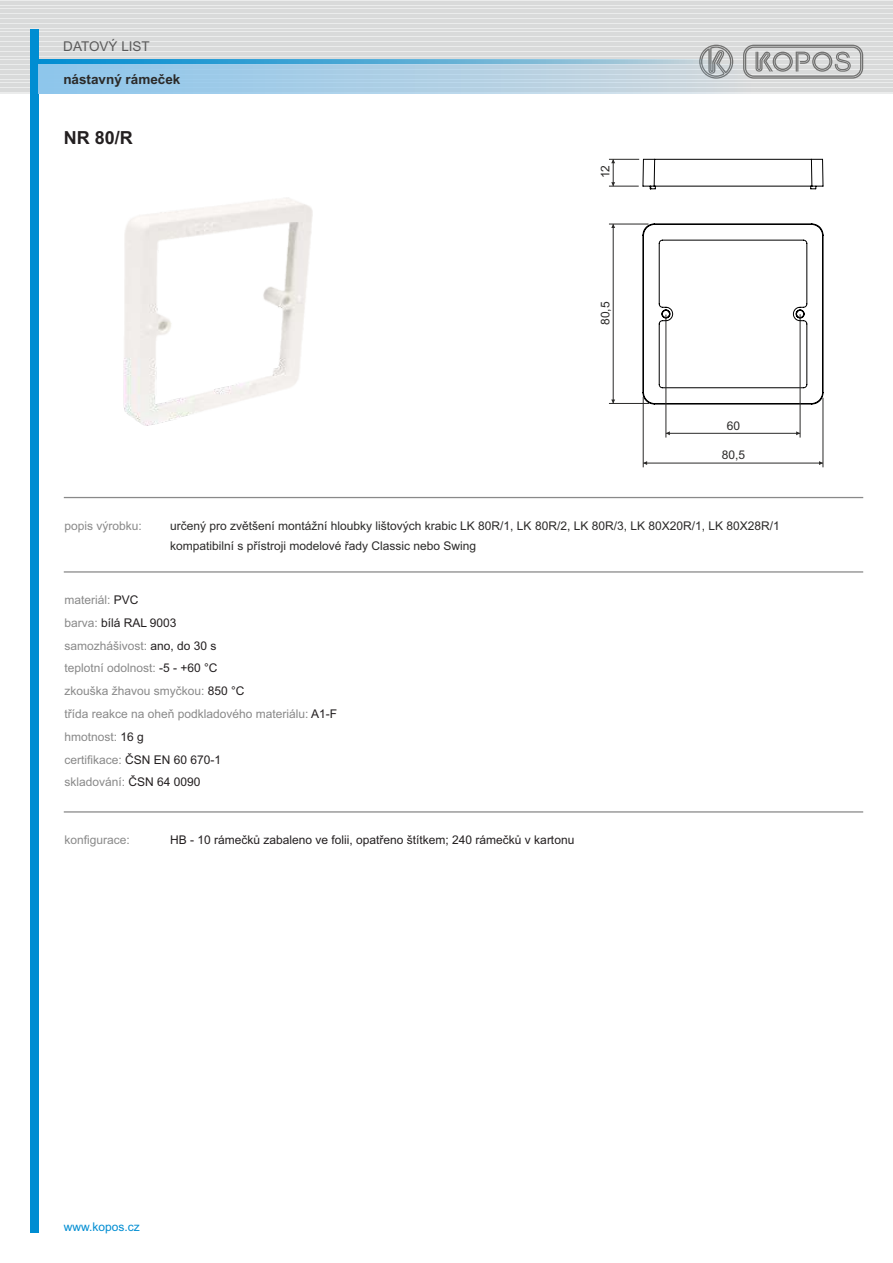
<style>
.page{position:relative;width:893px;height:1263px;background:#fff}
.page>*{position:absolute;margin:0;border:0;box-sizing:border-box;transform-origin:0 0}
.t1{font:700 18px "Arial";color:#231f20}
.t2{font:700 13.5px "Arial";color:#2b2a29}
.t3{font:13.5px "Arial";color:#5b5b5b}
.t4{font:12px/22.8px "Arial";color:#898989}
.t5{font:12px/20.1px "Arial";color:#2b2a29}
.t6{font:12px "Arial";color:#231f20}
.t7{font:12px "Arial";color:#008dd2}
.s1{color:#231f20}
</style>
<div class="page">
<div style="left:0;top:0;width:893px;height:94px;background:linear-gradient(to right,#e0e2e2,#dfe0e0)"></div>
<hr style="left:0;top:1px;width:893px;height:2px;background:#d9dada">
<hr style="left:0;top:4px;width:893px;height:1px;background:#d9dada">
<hr style="left:0;top:6px;width:893px;height:2px;background:#d9dada">
<hr style="left:0;top:9px;width:893px;height:1px;background:#d9dada">
<hr style="left:0;top:11px;width:893px;height:2px;background:#d9dada">
<hr style="left:0;top:14px;width:893px;height:1px;background:#d9dada">
<hr style="left:0;top:17px;width:893px;height:1px;background:#d9dada">
<hr style="left:0;top:19px;width:893px;height:1px;background:#d9dada">
<hr style="left:0;top:22px;width:893px;height:1px;background:#d9dada">
<hr style="left:0;top:24px;width:893px;height:2px;background:#d9dada">
<hr style="left:0;top:27px;width:893px;height:1px;background:#d9dada">
<hr style="left:0;top:29px;width:893px;height:2px;background:#d9dada">
<hr style="left:0;top:32px;width:893px;height:1px;background:#d9dada">
<hr style="left:0;top:34px;width:893px;height:2px;background:#d9dada">
<hr style="left:0;top:37px;width:893px;height:1px;background:#d9dada">
<hr style="left:0;top:40px;width:893px;height:1px;background:#d9dada">
<hr style="left:0;top:42px;width:893px;height:1px;background:#d9dada">
<hr style="left:0;top:45px;width:893px;height:1px;background:#d9dada">
<hr style="left:0;top:47px;width:893px;height:1px;background:#d9dada">
<hr style="left:0;top:50px;width:893px;height:1px;background:#d9dada">
<hr style="left:0;top:52px;width:893px;height:2px;background:#d9dada">
<hr style="left:0;top:55px;width:893px;height:1px;background:#d9dada">
<hr style="left:0;top:57px;width:893px;height:2px;background:#d9dada">
<hr style="left:0;top:60px;width:893px;height:1px;background:#d9dada">
<hr style="left:0;top:63px;width:893px;height:1px;background:#d9dada">
<hr style="left:0;top:65px;width:893px;height:1px;background:#d9dada">
<hr style="left:0;top:68px;width:893px;height:1px;background:#d9dada">
<hr style="left:0;top:70px;width:893px;height:1px;background:#d9dada">
<hr style="left:0;top:73px;width:893px;height:1px;background:#d9dada">
<hr style="left:0;top:75px;width:893px;height:2px;background:#d9dada">
<hr style="left:0;top:78px;width:893px;height:1px;background:#d9dada">
<hr style="left:0;top:80px;width:893px;height:2px;background:#d9dada">
<hr style="left:0;top:83px;width:893px;height:1px;background:#d9dada">
<hr style="left:0;top:85px;width:893px;height:2px;background:#d9dada">
<hr style="left:0;top:88px;width:893px;height:1px;background:#d9dada">
<hr style="left:0;top:91px;width:893px;height:1px;background:#d9dada">
<svg style="left:743px;top:45px;width:120px;height:15px"></svg>
<svg style="left:699px;top:45px;width:34px;height:15px"></svg>
<div style="left:30px;top:30px;width:8px;height:1203px;background:#008dd2"></div>
<svg style="left:38px;top:60px;width:825px;height:4px;background:#68adcf"></svg>
<svg style="left:38px;top:64px;width:825px;height:30px;background:#b2cfe1"></svg>
<hr style="left:64px;top:811px;width:799px;height:1px;background:#898989">
<hr style="left:64px;top:571px;width:799px;height:2px;background:#898989">
<hr style="left:64px;top:497px;width:799px;height:1px;background:#898989">
<img style="left:123px;top:197px;width:189px;height:229px">
<svg style="left:642px;top:223px;width:182px;height:182px"></svg>
<svg style="left:642px;top:158px;width:182px;height:32px"></svg>
<hr style="left:609px;top:403px;width:40px;height:1px;background:#2b2a29">
<hr style="left:609px;top:224px;width:39px;height:1px;background:#2b2a29">
<hr style="left:613px;top:224px;width:1px;height:179px;background:#2b2a29">
<hr style="left:609px;top:186px;width:30px;height:1px;background:#2b2a29">
<hr style="left:609px;top:159px;width:30px;height:1px;background:#2b2a29">
<svg style="left:611px;top:159px;width:4px;height:27px"></svg>
<hr style="left:800px;top:314px;width:1px;height:124px;background:#2b2a29">
<hr style="left:666px;top:315px;width:1px;height:123px;background:#2b2a29">
<hr style="left:666px;top:433px;width:134px;height:1px;background:#2b2a29">
<svg style="left:796px;top:431px;width:4px;height:4px"></svg>
<hr style="left:823px;top:398px;width:1px;height:69px;background:#2b2a29">
<hr style="left:643px;top:397px;width:1px;height:70px;background:#2b2a29">
<hr style="left:643px;top:463px;width:180px;height:1px;background:#2b2a29">
<svg style="left:643px;top:461px;width:4px;height:4px"></svg>
<svg style="left:819px;top:461px;width:4px;height:4px"></svg>
<p class="t3" style="left:63px;top:41px;width:88px">DATOVÝ LIST</p>
<p class="t2" style="left:63px;top:74px;width:119px">nástavný rámeček</p>
<h1 class="t1" style="left:64px;top:131px;width:71px">NR 80/R</h1>
<p class="t5" style="left:596px;top:178px;width:15px;rotate:-90deg">12</p>
<p class="t5" style="left:596px;top:325px;width:25px;rotate:-90deg">80,5</p>
<p class="t5" style="left:727px;top:416px;width:15px">60</p>
<p class="t5" style="left:722px;top:446px;width:25px">80,5</p>
<p class="t4" style="left:64px;top:515px;width:79px">popis výrobku:</p>
<p class="t5" style="left:170px;top:516px;width:611px">určený pro zvětšení montážní hloubky lištových krabic LK 80R/1, LK 80R/2, LK 80R/3, LK 80X20R/1, LK 80X28R/1 kompatibilní s přístroji modelové řady Classic nebo Swing</p>
<p class="t4" style="left:64px;top:590px;width:274px">materiál: <span class="s1">PVC<br></span>barva: <span class="s1">bílá RAL 9003<br></span>samozhášivost: <span class="s1">ano, do 30 s<br></span>teplotní odolnost: <span class="s1">-5 - +60 °C<br></span>zkouška žhavou smyčkou: <span class="s1">850 °C<br></span>třída reakce na oheň podkladového materiálu: <span class="s1">A1-F </span>hmotnost: <span class="s1">16 g<br></span>certifikace: <span class="s1">ČSN EN 60 670-1<br></span>skladování: <span class="s1">ČSN 64 0090</span></p>
<p class="t4" style="left:64px;top:829px;width:67px">konfigurace:</p>
<p class="t6" style="left:170px;top:835px;width:406px">HB - 10 rámečků zabaleno ve folii, opatřeno štítkem; 240 rámečků v kartonu</p>
<p class="t7" style="left:64px;top:1222px;width:78px">www.kopos.cz</p>
</div>
